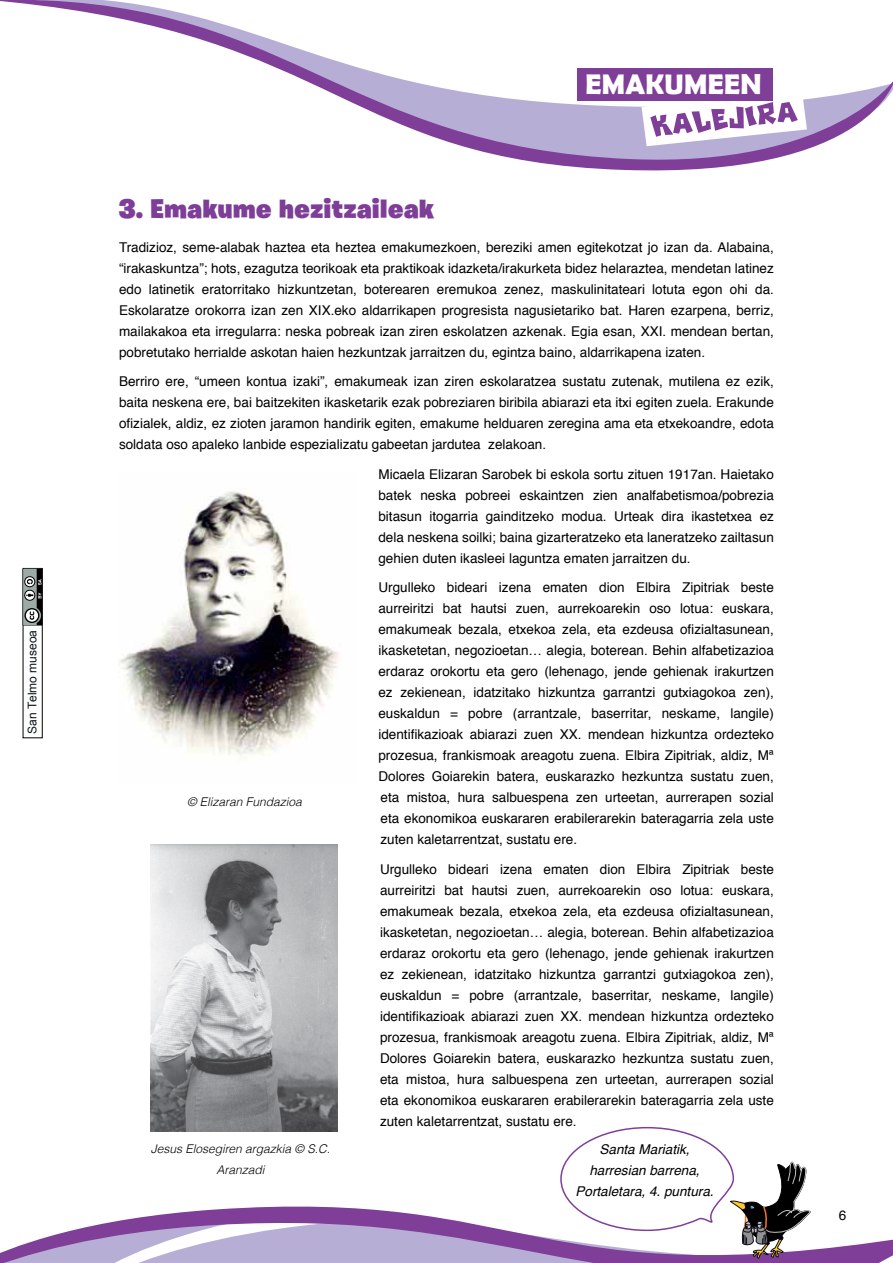
<style>
.page{position:relative;width:893px;height:1263px;background:#fff}
.page>*{position:absolute;margin:0;border:0;box-sizing:border-box;transform-origin:0 0}
.t1{font:700 28.35px "Berlin Sans FB Demi";letter-spacing:.01em;color:#fff}
.t2{font:900 27px "Burbank Big";letter-spacing:.025em;color:#7e3e98}
.t3{font:13.5px/21px "Helvetica";color:#000;text-align:justify}
.t4{font:italic 13.5px/21px "Helvetica";color:#000;text-align:center}
.t5{font:italic 300 12px/21px "Helvetica";color:#000;text-align:center}
.t6{font:12px "Arial";color:#0f151d}
</style>
<div class="page">
<svg style="left:0;top:0;width:893px;height:171px"></svg>
<svg style="left:0;top:1236px;width:51px;height:27px"></svg>
<svg style="left:48px;top:158px;width:20px;height:13px"></svg>
<div style="left:23px;top:568px;width:20px;height:170px;border:1px solid #000"></div>
<svg style="left:23px;top:568px;width:20px;height:57px"></svg>
<svg style="left:642px;top:90px;width:165px;height:56px"></svg>
<div style="left:578px;top:68px;width:195px;height:32px;background:#7f3f98"></div>
<img style="left:118px;top:491px;width:221px;height:265px">
<img style="left:150px;top:844px;width:187px;height:282px">
<svg style="left:51px;top:1126px;width:842px;height:137px"></svg>
<p class="t6" style="left:24px;top:734px;width:106px;rotate:-90deg">San Telmo museoa</p>
<h1 class="t1" style="left:585px;top:68px;width:178px">EMAKUMEEN</h1>
<h2 class="t2" style="left:119px;top:192px;width:317px">3. Emakume hezitzaileak</h2>
<p class="t3" style="left:119px;top:237px;width:656px">Tradizioz, seme-alabak haztea eta heztea emakumezkoen, bereziki amen egitekotzat jo izan da. Alabaina, “irakaskuntza”; hots, ezagutza teorikoak eta praktikoak idazketa/irakurketa bidez helaraztea, mendetan latinez edo latinetik eratorritako hizkuntzetan, boterearen eremukoa zenez, maskulinitateari lotuta egon ohi da.<br>Eskolaratze orokorra izan zen XIX.eko aldarrikapen progresista nagusietariko bat. Haren ezarpena, berriz, mailakakoa eta irregularra: neska pobreak izan ziren eskolatzen azkenak. Egia esan, XXI. mendean bertan, pobretutako herrialde askotan haien hezkuntzak jarraitzen du, egintza baino, aldarrikapena izaten.</p>
<p class="t3" style="left:119px;top:371px;width:656px">Berriro ere, “umeen kontua izaki”, emakumeak izan ziren eskolaratzea sustatu zutenak, mutilena ez ezik, baita neskena ere, bai baitzekiten ikasketarik ezak pobreziaren biribila abiarazi eta itxi egiten zuela. Erakunde ofizialek, aldiz, ez zioten jaramon handirik egiten, emakume helduaren zeregina ama eta etxekoandre, edota soldata oso apaleko lanbide espezializatu gabeetan jardutea zelakoan.</p>
<p class="t3" style="left:378px;top:464px;width:397px">Micaela Elizaran Sarobek bi eskola sortu zituen 1917an. Haietako batek neska pobreei eskaintzen zien analfabetismoa/pobrezia bitasun itogarria gainditzeko modua. Urteak dira ikastetxea ez dela neskena soilki; baina gizarteratzeko eta laneratzeko zailtasun gehien duten ikasleei laguntza ematen jarraitzen du.</p>
<p class="t3" style="left:378px;top:577px;width:397px">Urgulleko bideari izena ematen dion Elbira Zipitriak beste aurreiritzi bat hautsi zuen, aurrekoarekin oso lotua: euskara, emakumeak bezala, etxekoa zela, eta ezdeusa ofizialtasunean, ikasketetan, negozioetan… alegia, boterean. Behin alfabetizazioa erdaraz orokortu eta gero (lehenago, jende gehienak irakurtzen ez zekienean, idatzitako hizkuntza garrantzi gutxiagokoa zen), euskaldun = pobre (arrantzale, baserritar, neskame, langile) identifikazioak abiarazi zuen XX. mendean hizkuntza ordezteko prozesua, frankismoak areagotu zuena. Elbira Zipitriak, aldiz, Mª Dolores Goiarekin batera, euskarazko hezkuntza sustatu zuen, eta mistoa, hura salbuespena zen urteetan, aurrerapen sozial eta ekonomikoa euskararen erabilerarekin bateragarria zela uste zuten kaletarrentzat, sustatu ere.</p>
<p class="t3" style="left:380px;top:859px;width:395px">Urgulleko bideari izena ematen dion Elbira Zipitriak beste aurreiritzi bat hautsi zuen, aurrekoarekin oso lotua: euskara, emakumeak bezala, etxekoa zela, eta ezdeusa ofizialtasunean, ikasketetan, negozioetan… alegia, boterean. Behin alfabetizazioa erdaraz orokortu eta gero (lehenago, jende gehienak irakurtzen ez zekienean, idatzitako hizkuntza garrantzi gutxiagokoa zen), euskaldun = pobre (arrantzale, baserritar, neskame, langile) identifikazioak abiarazi zuen XX. mendean hizkuntza ordezteko prozesua, frankismoak areagotu zuena. Elbira Zipitriak, aldiz, Mª Dolores Goiarekin batera, euskarazko hezkuntza sustatu zuen, eta mistoa, hura salbuespena zen urteetan, aurrerapen sozial eta ekonomikoa euskararen erabilerarekin bateragarria zela uste zuten kaletarrentzat, sustatu ere.</p>
<p class="t5" style="left:187px;top:791px;width:116px">© Elizaran Fundazioa</p>
<p class="t5" style="left:151px;top:1138px;width:181px">Jesus Elosegiren argazkia © S.C.<br>Aranzadi</p>
<p class="t4" style="left:575px;top:1139px;width:140px">Santa Mariatik, harresian barrena,<br>Portaletara, 4. puntura.</p>
<p class="t3" style="left:839px;top:1205px;width:9px">6</p>
</div>
